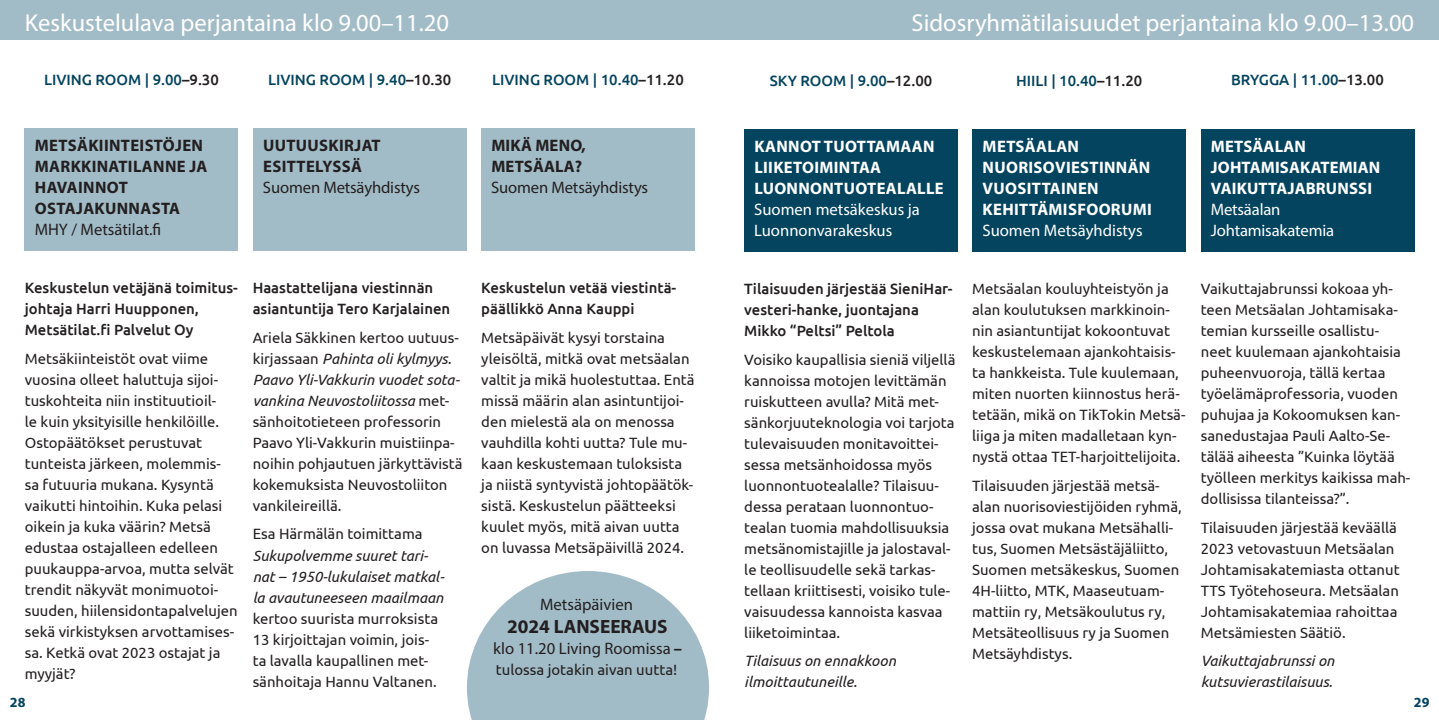
<style>
.page{position:relative;width:1439px;height:720px;background:#fff}
.page>*{position:absolute;margin:0;border:0;box-sizing:border-box;transform-origin:0 0}
.t1{font:24.5px "Myriad Pro";color:#fff}
.t2{font:700 19.25px "Myriad Pro";color:#231f20}
.t3{font:700 16.62px/21px "Myriad Pro";letter-spacing:.02em;color:#fff}
.t4{font:700 16.62px/21px "Myriad Pro";letter-spacing:.02em;color:#231f20}
.t5{font:16.62px "Myriad Pro";color:#231f20}
.t6{font:16.62px/21px "Myriad Pro";color:#fff}
.t7{font:14.88px/21px "Ubuntu";color:#231f20}
.t8{font:500 14.88px/21px "Ubuntu";color:#231f20}
.t9{font:italic 14.88px/21px "Ubuntu";color:#231f20}
.t10{font:500 14.88px "Ubuntu";color:#04445f}
.t11{font:700 14px "Myriad Pro";color:#04445f}
.s1{color:#231f20}
.s2{font-style:italic}
.s3{font-family:"Ubuntu";font-weight:500;font-size:14.88px}
</style>
<div class="page">
<div style="left:481px;top:128px;width:213px;height:123px;background:#a2bcc7"></div>
<div style="left:0;top:0;width:1439px;height:40px;background:#a2bcc7"></div>
<div style="left:253px;top:128px;width:213px;height:123px;background:#a2bcc7"></div>
<div style="left:25px;top:128px;width:213px;height:123px;background:#a2bcc7"></div>
<div style="left:1200px;top:129px;width:214px;height:122px;background:#04445f"></div>
<div style="left:972px;top:129px;width:214px;height:122px;background:#04445f"></div>
<div style="left:744px;top:129px;width:213px;height:122px;background:#04445f"></div>
<svg style="left:467px;top:571px;width:242px;height:148px"></svg>
<h1 class="t1" style="left:25px;top:7px;width:426px">Keskustelulava perjantaina klo 9.00–11.20</h1>
<h1 class="t1" style="left:911px;top:7px;width:504px">Sidosryhmätilaisuudet perjantaina klo 9.00–13.00</h1>
<p class="t10" style="left:44px;top:70px;width:176px">LIVING ROOM | 9.00<span class="s1">–9.30</span></p>
<p class="t10" style="left:268px;top:70px;width:185px">LIVING ROOM | 9.40<span class="s1">–10.30</span></p>
<p class="t10" style="left:492px;top:70px;width:193px">LIVING ROOM | 10.40<span class="s1">–11.20</span></p>
<p class="t4" style="left:35px;top:134px;width:174px">METSÄKIINTEISTÖJEN<br>MARKKINATILANNE JA<br>HAVAINNOT<br>OSTAJAKUNNASTA</p>
<p class="t5" style="left:35px;top:219px;width:128px">MHY / Metsätilat.fi</p>
<p class="t4" style="left:263px;top:134px;width:119px">UUTUUSKIRJAT<br>ESITTELYSSÄ</p>
<p class="t5" style="left:263px;top:177px;width:159px">Suomen Metsäyhdistys</p>
<p class="t8" style="left:25px;top:277px;width:214px">Keskustelun vetäjänä toimitus&shy;johtaja Harri Huupponen,<br>Metsätilat.fi Palvelut Oy</p>
<p class="t7" style="left:25px;top:347px;width:214px">Metsäkiinteistöt ovat viime vuosina olleet haluttuja sijoi&shy;tuskohteita niin instituutioil-<br>le kuin yksityisille henkilöille.<br>Ostopäätökset perustuvat tunteista järkeen, molemmis&shy;sa futuuria mukana. Kysyntä vaikutti hintoihin. Kuka pelasi oikein ja kuka väärin? Metsä edustaa ostajalleen edelleen puukauppa-arvoa, mutta selvät trendit näkyvät monimuotoi&shy;suuden, hiilensidontapalvelujen sekä virkistyksen arvottamises&shy;sa. Ketkä ovat 2023 ostajat ja myyjät?</p>
<p class="t8" style="left:253px;top:277px;width:199px">Haastattelijana viestinnän asiantuntija Tero Karjalainen</p>
<p class="t7" style="left:253px;top:326px;width:211px">Ariela Säkkinen kertoo uutuus&shy;kirjassaan <span class="s2">Pahinta oli kylmyys.<br>Paavo Yli-Vakkurin vuodet sota&shy;vankina Neuvostoliitossa</span> met&shy;sänhoitotieteen professorin<br>Paavo Yli-Vakkurin muistiinpa&shy;noihin pohjautuen järkyttävistä kokemuksista Neuvostoliiton vankileireillä.</p>
<p class="t7" style="left:253px;top:523px;width:171px">Esa Härmälän toimittama</p>
<p class="t9" style="left:253px;top:544px;width:193px">Sukupolvemme suuret tari&shy;nat – 1950-lukulaiset matkal&shy;la avautuneeseen maailmaan</p>
<p class="t7" style="left:253px;top:607px;width:187px">kertoo suurista murroksista<br>13 kirjoittajan voimin, jois&shy;ta lavalla kaupallinen met&shy;sänhoitaja Hannu Valtanen.</p>
<p class="t4" style="left:491px;top:134px;width:96px">MIKÄ MENO,<br>METSÄALA?</p>
<p class="t5" style="left:491px;top:177px;width:158px">Suomen Metsäyhdistys</p>
<p class="t8" style="left:481px;top:277px;width:196px">Keskustelun vetää viestintä&shy;päällikkö Anna Kauppi</p>
<p class="t7" style="left:481px;top:326px;width:215px">Metsäpäivät kysyi torstaina yleisöltä, mitkä ovat metsäalan valtit ja mikä huolestuttaa. Entä missä määrin alan asintuntijoi&shy;den mielestä ala on menossa vauhdilla kohti uutta? Tule mu&shy;kaan keskustemaan tuloksista ja niistä syntyvistä johtopäätök&shy;sistä. Keskustelun päätteeksi kuulet myös, mitä aivan uutta on luvassa Metsäpäivillä 2024.</p>
<p class="t5" style="left:540px;top:594px;width:94px">Metsäpäivien</p>
<p class="t2" style="left:507px;top:614px;width:162px">2024 LANSEERAUS</p>
<p class="t5" style="left:493px;top:638px;width:190px">klo 11.20 Living Roomissa <span class="s3">–</span></p>
<p class="t7" style="left:496px;top:658px;width:183px">tulossa jotakin aivan uutta!</p>
<p class="t10" style="left:770px;top:71px;width:164px">SKY ROOM | 9.00<span class="s1">–12.00</span></p>
<p class="t10" style="left:1016px;top:71px;width:128px">HIILI | 10.40<span class="s1">–11.20</span></p>
<p class="t10" style="left:1231px;top:71px;width:154px">BRYGGA | 11.00<span class="s1">–13.00</span></p>
<p class="t3" style="left:754px;top:135px;width:191px">KANNOT TUOTTAMAAN<br>LIIKETOIMINTAA<br>LUONNONTUOTEALALLE</p>
<p class="t6" style="left:754px;top:198px;width:167px">Suomen metsäkeskus ja<br>Luonnonvarakeskus</p>
<p class="t3" style="left:982px;top:135px;width:171px">METSÄALAN<br>NUORISOVIESTINNÄN<br>VUOSITTAINEN<br>KEHITTÄMISFOORUMI</p>
<p class="t6" style="left:982px;top:219px;width:162px">Suomen Metsäyhdistys</p>
<p class="t3" style="left:1211px;top:135px;width:171px">METSÄALAN<br>JOHTAMISAKATEMIAN<br>VAIKUTTAJABRUNSSI</p>
<p class="t6" style="left:1210px;top:198px;width:125px">Metsäalan<br>Johtamisakatemia</p>
<p class="t8" style="left:744px;top:277px;width:210px">Tilaisuuden järjestää SieniHar&shy;vesteri-hanke, juontajana<br>Mikko “Peltsi” Peltola</p>
<p class="t7" style="left:744px;top:348px;width:213px">Voisiko kaupallisia sieniä viljellä kannoissa motojen levittämän ruiskutteen avulla? Mitä met&shy;sänkorjuuteknologia voi tarjota tulevaisuuden monitavoittei&shy;sessa metsänhoidossa myös luonnontuotealalle? Tilaisuu&shy;dessa perataan luonnontuo&shy;tealan tuomia mahdollisuuksia metsänomistajille ja jalostaval&shy;le teollisuudelle sekä tarkas&shy;tellaan kriittisesti, voisiko tule&shy;vaisuudessa kannoista kasvaa liiketoimintaa.</p>
<p class="t9" style="left:744px;top:649px;width:153px">Tilaisuus on ennakkoon ilmoittautuneille.</p>
<p class="t7" style="left:972px;top:278px;width:215px">Metsäalan kouluyhteistyön ja alan koulutuksen markkinoin&shy;nin asiantuntijat kokoontuvat keskustelemaan ajankohtaisis&shy;ta hankkeista. Tule kuulemaan, miten nuorten kiinnostus herä&shy;tetään, mikä on TikTokin Metsä&shy;liiga ja miten madalletaan kyn&shy;nystä ottaa TET-harjoittelijoita.</p>
<p class="t7" style="left:972px;top:474px;width:211px">Tilaisuuden järjestää metsä&shy;alan nuorisoviestijöiden ryhmä, jossa ovat mukana Metsähalli&shy;tus, Suomen Metsästäjäliitto,<br>Suomen metsäkeskus, Suomen<br>4H-liitto, MTK, Maaseutuam&shy;mattiin ry, Metsäkoulutus ry,<br>Metsäteollisuus ry ja Suomen<br>Metsäyhdistys.</p>
<p class="t7" style="left:1200px;top:278px;width:211px">Vaikuttajabrunssi kokoaa yh&shy;teen Metsäalan Johtamisaka&shy;temian kursseille osallistu&shy;neet kuulemaan ajankohtaisia puheenvuoroja, tällä kertaa työelämäprofessoria, vuoden puhujaa ja Kokoomuksen kan&shy;sanedustajaa Pauli Aalto-Se&shy;tälää aiheesta ”Kuinka löytää työlleen merkitys kaikissa mah&shy;dollisissa tilanteissa?”.</p>
<p class="t7" style="left:1200px;top:516px;width:200px">Tilaisuuden järjestää keväällä<br>2023 vetovastuun Metsäalan<br>Johtamisakatemiasta ottanut<br>TTS Työtehoseura. Metsäalan<br>Johtamisakatemiaa rahoittaa<br>Metsämiesten Säätiö.</p>
<p class="t9" style="left:1200px;top:649px;width:135px">Vaikuttajabrunssi on kutsuvierastilaisuus.</p>
<p class="t11" style="left:10px;top:693px;width:17px">28</p>
<p class="t11" style="left:1414px;top:693px;width:17px">29</p>
</div>
